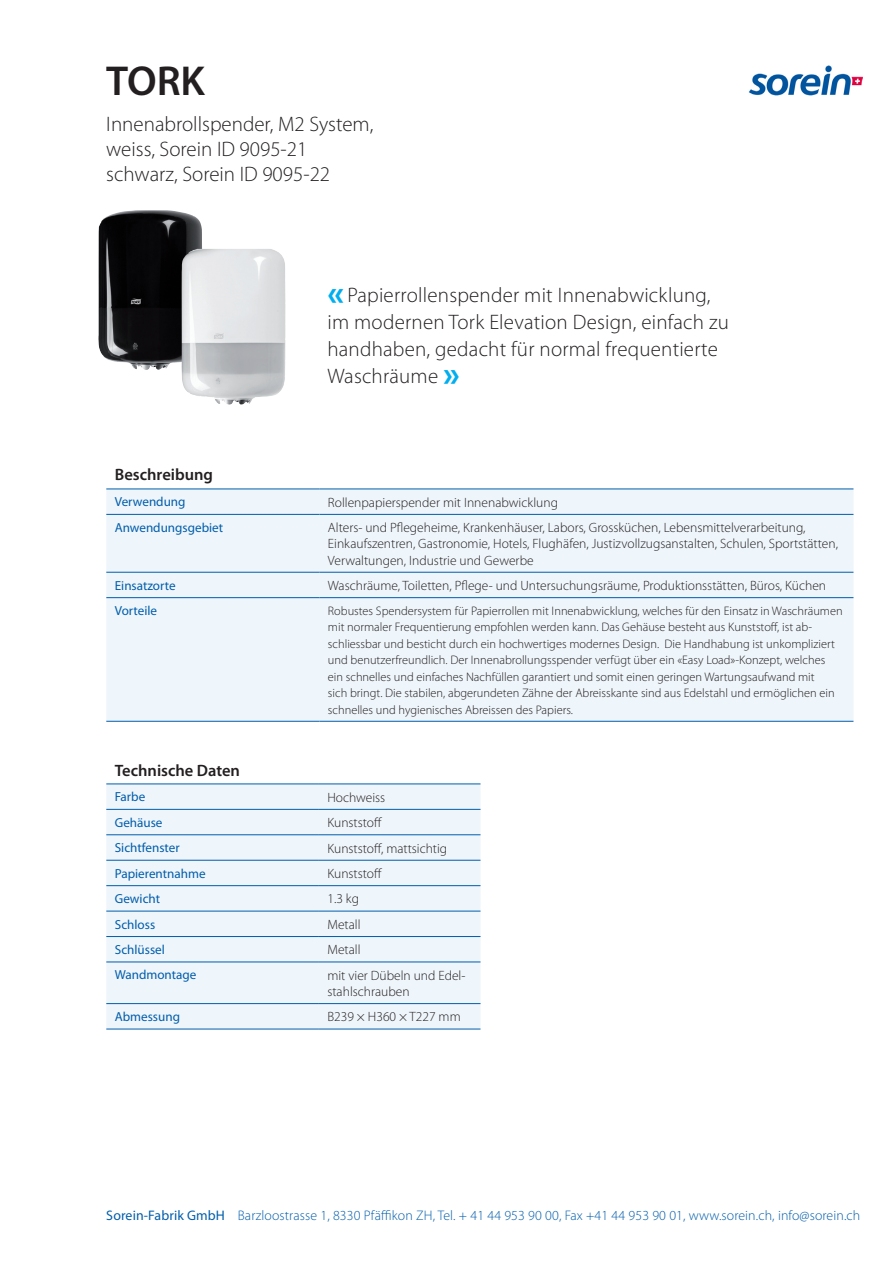
<style>
.page{position:relative;width:893px;height:1263px;background:#fff}
.page>*{position:absolute;margin:0;border:0;box-sizing:border-box;transform-origin:0 0}
._01_Titel_28_sb{font:600 42px "Myriad Pro";color:#231f20}
._05_Quote_14_light{font:300 21px/27px "Myriad Pro";letter-spacing:.01em;color:#231f20}
._02_Produktebezeichn{font:300 21px/25.2px "Myriad Pro";color:#231f20}
._03_Titel_Tab_11_sb{font:600 16.5px "Myriad Pro";color:#231f20}
.t1{font:300 13.8px "Myriad Pro";letter-spacing:.01em;color:#015dab}
._04_Tabelle_9_light{font:300 13.5px/16.2px "Myriad Pro";color:#231f20}
.Sor_Tabelle{font:300 13.5px "Myriad Pro";color:#231f20}
._04_Tabelle_9_sb{font:13.2px "Myriad Pro";color:#015dab}
.agentur_Produktbesch{font:300 12.3px/16.5px "Myriad Pro";color:#231f20}
.s1{font-weight:700;font-size:36px;color:#00aeef}
.s2{font-weight:400}
</style>
<div class="page">
<img style="left:749px;top:66px;width:113px;height:29px">
<div style="left:106px;top:490px;width:747px;height:231px;background:#eef5fb"></div>
<hr style="left:106px;top:489px;width:213px;height:1px;background:#015dab">
<hr style="left:319px;top:489px;width:534px;height:1px;background:#015dab">
<hr style="left:106px;top:514px;width:213px;height:1px;background:#015dab">
<hr style="left:319px;top:514px;width:534px;height:1px;background:#015dab">
<hr style="left:106px;top:572px;width:213px;height:1px;background:#015dab">
<hr style="left:319px;top:572px;width:534px;height:1px;background:#015dab">
<hr style="left:106px;top:597px;width:213px;height:1px;background:#015dab">
<hr style="left:319px;top:597px;width:534px;height:1px;background:#015dab">
<hr style="left:106px;top:721px;width:213px;height:1px;background:#015dab">
<hr style="left:319px;top:721px;width:534px;height:1px;background:#015dab">
<div style="left:106px;top:785px;width:374px;height:244px;background:#eef5fb"></div>
<hr style="left:106px;top:784px;width:213px;height:1px;background:#015dab">
<hr style="left:319px;top:784px;width:161px;height:1px;background:#015dab">
<hr style="left:106px;top:809px;width:213px;height:1px;background:#015dab">
<hr style="left:319px;top:809px;width:161px;height:1px;background:#015dab">
<hr style="left:106px;top:834px;width:213px;height:1px;background:#015dab">
<hr style="left:319px;top:834px;width:161px;height:1px;background:#015dab">
<hr style="left:106px;top:860px;width:213px;height:1px;background:#015dab">
<hr style="left:319px;top:860px;width:161px;height:1px;background:#015dab">
<hr style="left:106px;top:885px;width:213px;height:1px;background:#015dab">
<hr style="left:319px;top:885px;width:161px;height:1px;background:#015dab">
<hr style="left:106px;top:911px;width:213px;height:1px;background:#015dab">
<hr style="left:319px;top:911px;width:161px;height:1px;background:#015dab">
<hr style="left:106px;top:936px;width:213px;height:1px;background:#015dab">
<hr style="left:319px;top:936px;width:161px;height:1px;background:#015dab">
<hr style="left:106px;top:962px;width:213px;height:1px;background:#015dab">
<hr style="left:319px;top:962px;width:161px;height:1px;background:#015dab">
<hr style="left:106px;top:1003px;width:213px;height:1px;background:#015dab">
<hr style="left:319px;top:1003px;width:161px;height:1px;background:#015dab">
<hr style="left:106px;top:1029px;width:213px;height:1px;background:#015dab">
<hr style="left:319px;top:1029px;width:161px;height:1px;background:#015dab">
<img style="left:98px;top:210px;width:105px;height:160px">
<img style="left:181px;top:249px;width:105px;height:156px">
<p class="_01_Titel_28_sb" style="left:106px;top:54px;width:100px">TORK</p>
<p class="_02_Produktebezeichn" style="left:106px;top:111px;width:269px">Innenabrollspender, M2 System, weiss, Sorein ID 9095-21 schwarz, Sorein ID 9095-22</p>
<p class="_05_Quote_14_light" style="left:327px;top:282px;width:403px"><span class="s1">«</span> Papierrollenspender mit Innenabwicklung, im modernen Tork Elevation Design, einfach zu handhaben, gedacht für normal frequentierte Waschräume <span class="s1">»</span></p>
<p class="_03_Titel_Tab_11_sb" style="left:115px;top:464px;width:100px">Beschreibung</p>
<p class="_04_Tabelle_9_sb" style="left:115px;top:494px;width:72px">Verwendung</p>
<p class="_04_Tabelle_9_light" style="left:328px;top:494px;width:232px">Rollenpapierspender mit Innenabwicklung</p>
<p class="_04_Tabelle_9_sb" style="left:115px;top:519px;width:110px">Anwendungsgebiet</p>
<p class="_04_Tabelle_9_light" style="left:328px;top:519px;width:512px">Alters- und Pflegeheime, Krankenhäuser, Labors, Grossküchen, Lebensmittelverarbeitung,<br>Einkaufszentren, Gastronomie, Hotels, Flughäfen, Justizvollzugsanstalten, Schulen, Sportstätten,<br>Verwaltungen, Industrie und Gewerbe</p>
<p class="_04_Tabelle_9_sb" style="left:115px;top:577px;width:62px">Einsatzorte</p>
<p class="_04_Tabelle_9_light" style="left:328px;top:577px;width:500px">Waschräume, Toiletten, Pflege- und Untersuchungsräume, Produktionsstätten, Büros, Küchen</p>
<p class="_04_Tabelle_9_sb" style="left:115px;top:603px;width:44px">Vorteile</p>
<p class="agentur_Produktbesch" style="left:328px;top:602px;width:516px">Robustes Spendersystem für Papierrollen mit Innenabwicklung, welches für den Einsatz in Waschräumen mit normaler Frequentierung empfohlen werden kann. Das Gehäuse besteht aus Kunststoff, ist ab&shy;schliessbar und besticht durch ein hochwertiges modernes Design. Die Handhabung ist unkompliziert und benutzerfreundlich. Der Innenabrollungsspender verfügt über ein «Easy Load»-Konzept, welches ein schnelles und einfaches Nachfüllen garantiert und somit einen geringen Wartungsaufwand mit<br>sich bringt. Die stabilen, abgerundeten Zähne der Abreisskante sind aus Edelstahl und ermöglichen ein schnelles und hygienisches Abreissen des Papiers.</p>
<p class="_03_Titel_Tab_11_sb" style="left:115px;top:760px;width:127px">Technische Daten</p>
<p class="_04_Tabelle_9_sb" style="left:115px;top:789px;width:32px">Farbe</p>
<p class="Sor_Tabelle" style="left:327px;top:789px;width:59px">Hochweiss</p>
<p class="_04_Tabelle_9_sb" style="left:115px;top:814px;width:49px">Gehäuse</p>
<p class="Sor_Tabelle" style="left:327px;top:814px;width:56px">Kunststoff</p>
<p class="_04_Tabelle_9_sb" style="left:115px;top:840px;width:66px">Sichtfenster</p>
<p class="_04_Tabelle_9_light" style="left:327px;top:840px;width:121px">Kunststoff, mattsichtig</p>
<p class="_04_Tabelle_9_sb" style="left:115px;top:865px;width:92px">Papierentnahme</p>
<p class="_04_Tabelle_9_light" style="left:327px;top:865px;width:56px">Kunststoff</p>
<p class="_04_Tabelle_9_sb" style="left:115px;top:890px;width:47px">Gewicht</p>
<p class="_04_Tabelle_9_light" style="left:327px;top:891px;width:33px">1.3 kg</p>
<p class="_04_Tabelle_9_sb" style="left:115px;top:916px;width:42px">Schloss</p>
<p class="_04_Tabelle_9_light" style="left:327px;top:916px;width:35px">Metall</p>
<p class="_04_Tabelle_9_sb" style="left:115px;top:941px;width:52px">Schlüssel</p>
<p class="_04_Tabelle_9_light" style="left:327px;top:941px;width:35px">Metall</p>
<p class="_04_Tabelle_9_sb" style="left:115px;top:967px;width:83px">Wandmontage</p>
<p class="_04_Tabelle_9_light" style="left:327px;top:967px;width:140px">mit vier Dübeln und Edel&shy;stahlschrauben</p>
<p class="_04_Tabelle_9_sb" style="left:115px;top:1008px;width:67px">Abmessung</p>
<p class="_04_Tabelle_9_light" style="left:327px;top:1009px;width:135px">B239 × H360 × T227 mm</p>
<p class="t1" style="left:106px;top:1207px;width:755px"><span class="s2">Sorein-Fabrik GmbH</span> Barzloostrasse 1, 8330 Pfäffikon ZH, Tel. + 41 44 953 90 00, Fax +41 44 953 90 01, www.sorein.ch, info@sorein.ch</p>
</div>
